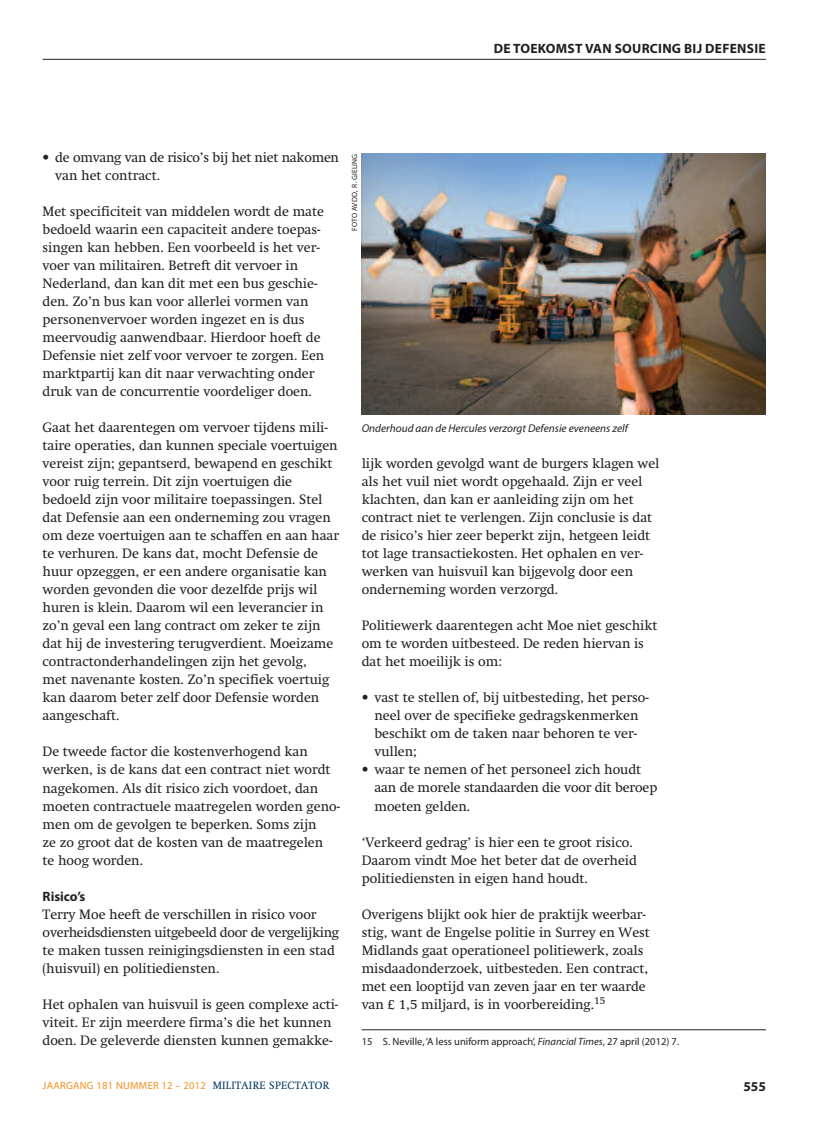
<style>
.page{position:relative;width:817px;height:1136px;background:#fff}
.page>*{position:absolute;margin:0;border:0;box-sizing:border-box;transform-origin:0 0}
.t1{font:13.5px/18px "Swift";color:#231f20}
.t2{font:700 13.5px "Myriad Pro";letter-spacing:.02em;color:#231f20}
.t3{font:italic 11.25px "Myriad Pro";color:#231f20}
.t4{font:10.5px "Myriad Pro";color:#231f20}
.t5{font:10.5px "Myriad Pro";letter-spacing:.025em;color:#f68f1e}
.t6{font:7.5px "Myriad Pro";letter-spacing:.02em;color:#231f20}
.s1{font-style:italic}
.s2{font-family:"Swift";color:#003562}
</style>
<div class="page">
<hr style="left:43px;top:59px;width:722px;height:1px;background:#231f20">
<hr style="left:361px;top:1029px;width:404px;height:1px;background:#231f20">
<img style="left:361px;top:154px;width:404px;height:260px">
<p class="t2" style="left:493px;top:43px;width:273px">DE TOEKOMST VAN SOURCING BIJ DEFENSIE</p>
<p class="t1" style="left:55px;top:150px;width:285px;text-indent:-13px">• de omvang van de risico’s bij het niet nakomen van het contract.</p>
<p class="t1" style="left:43px;top:204px;width:283px">Met specificiteit van middelen wordt de mate bedoeld waarin een capaciteit andere toepas&shy;singen kan hebben. Een voorbeeld is het ver&shy;voer van militairen. Betreft dit vervoer in Nederland, dan kan dit met een bus geschie&shy;den. Zo’n bus kan voor allerlei vormen van personenvervoer worden ingezet en is dus meervoudig aanwendbaar. Hierdoor hoeft de Defensie niet zelf voor vervoer te zorgen. Een marktpartij kan dit naar verwachting onder druk van de concurrentie voordeliger doen.</p>
<p class="t1" style="left:43px;top:420px;width:298px">Gaat het daarentegen om vervoer tijdens mili&shy;taire operaties, dan kunnen speciale voertuigen vereist zijn; gepantserd, bewapend en geschikt voor ruig terrein. Dit zijn voertuigen die bedoeld zijn voor militaire toepassingen. Stel dat Defensie aan een onderneming zou vragen om deze voertuigen aan te schaffen en aan haar te verhuren. De kans dat, mocht Defensie de huur opzeggen, er een andere organisatie kan worden gevonden die voor dezelfde prijs wil huren is klein. Daarom wil een leverancier in zo’n geval een lang contract om zeker te zijn dat hij de investering terugverdient. Moeizame contractonderhandelingen zijn het gevolg,<br>met navenante kosten. Zo’n specifiek voertuig kan daarom beter zelf door Defensie worden aangeschaft.</p>
<p class="t1" style="left:43px;top:744px;width:299px">De tweede factor die kostenverhogend kan werken, is de kans dat een contract niet wordt nagekomen. Als dit risico zich voordoet, dan moeten contractuele maatregelen worden geno&shy;men om de gevolgen te beperken. Soms zijn<br>ze zo groot dat de kosten van de maatregelen<br>te hoog worden.</p>
<p class="t2" style="left:43px;top:890px;width:44px">Risico’s</p>
<p class="t1" style="left:43px;top:906px;width:298px">Terry Moe heeft de verschillen in risico voor overheidsdiensten uitgebeeld door de vergelijking te maken tussen reinigingsdiensten in een stad (huisvuil) en politiediensten.</p>
<p class="t1" style="left:43px;top:996px;width:297px">Het ophalen van huisvuil is geen complexe acti&shy;viteit. Er zijn meerdere firma’s die het kunnen doen. De geleverde diensten kunnen gemakke-</p>
<p class="t6" style="left:352px;top:230px;width:78px;rotate:-90deg">FOTO AVDD, R. GIELING</p>
<p class="t3" style="left:361px;top:424px;width:268px">Onderhoud aan de Hercules verzorgt Defensie eveneens zelf</p>
<p class="t1" style="left:361px;top:456px;width:299px">lijk worden gevolgd want de burgers klagen wel als het vuil niet wordt opgehaald. Zijn er veel klachten, dan kan er aanleiding zijn om het contract niet te verlengen. Zijn conclusie is dat de risico’s hier zeer beperkt zijn, hetgeen leidt tot lage transactiekosten. Het ophalen en ver&shy;werken van huisvuil kan bijgevolg door een onderneming worden verzorgd.</p>
<p class="t1" style="left:361px;top:618px;width:297px">Politiewerk daarentegen acht Moe niet geschikt om te worden uitbesteed. De reden hiervan is dat het moeilijk is om:</p>
<p class="t1" style="left:374px;top:690px;width:276px;text-indent:-13px">• vast te stellen of, bij uitbesteding, het perso&shy;neel over de specifieke gedragskenmerken beschikt om de taken naar behoren te ver&shy;vullen;</p>
<p class="t1" style="left:374px;top:762px;width:284px;text-indent:-13px">• waar te nemen of het personeel zich houdt aan de morele standaarden die voor dit beroep moeten gelden.</p>
<p class="t1" style="left:361px;top:834px;width:276px">‘Verkeerd gedrag’ is hier een te groot risico.<br>Daarom vindt Moe het beter dat de overheid politiediensten in eigen hand houdt.</p>
<p class="t1" style="left:361px;top:906px;width:290px">Overigens blijkt ook hier de praktijk weerbar&shy;stig, want de Engelse politie in Surrey en West Midlands gaat operationeel politiewerk, zoals misdaadonderzoek, uitbesteden. Een contract, met een looptijd van zeven jaar en ter waarde van £ 1,5 miljard, is in voorbereiding.<sup>15</sup></p>
<p class="t4" style="left:361px;top:1036px;width:319px">15 S. Neville, ‘A less uniform approach’, <span class="s1">Financial Times</span>, 27 april (2012) 7.</p>
<p class="t5" style="left:43px;top:1080px;width:288px">JAARGANG 181 NUMMER 12 – 2012 <span class="s2">MILITAIRE SPECTATOR</span></p>
<p class="t2" style="left:743px;top:1081px;width:24px">555</p>
</div>
